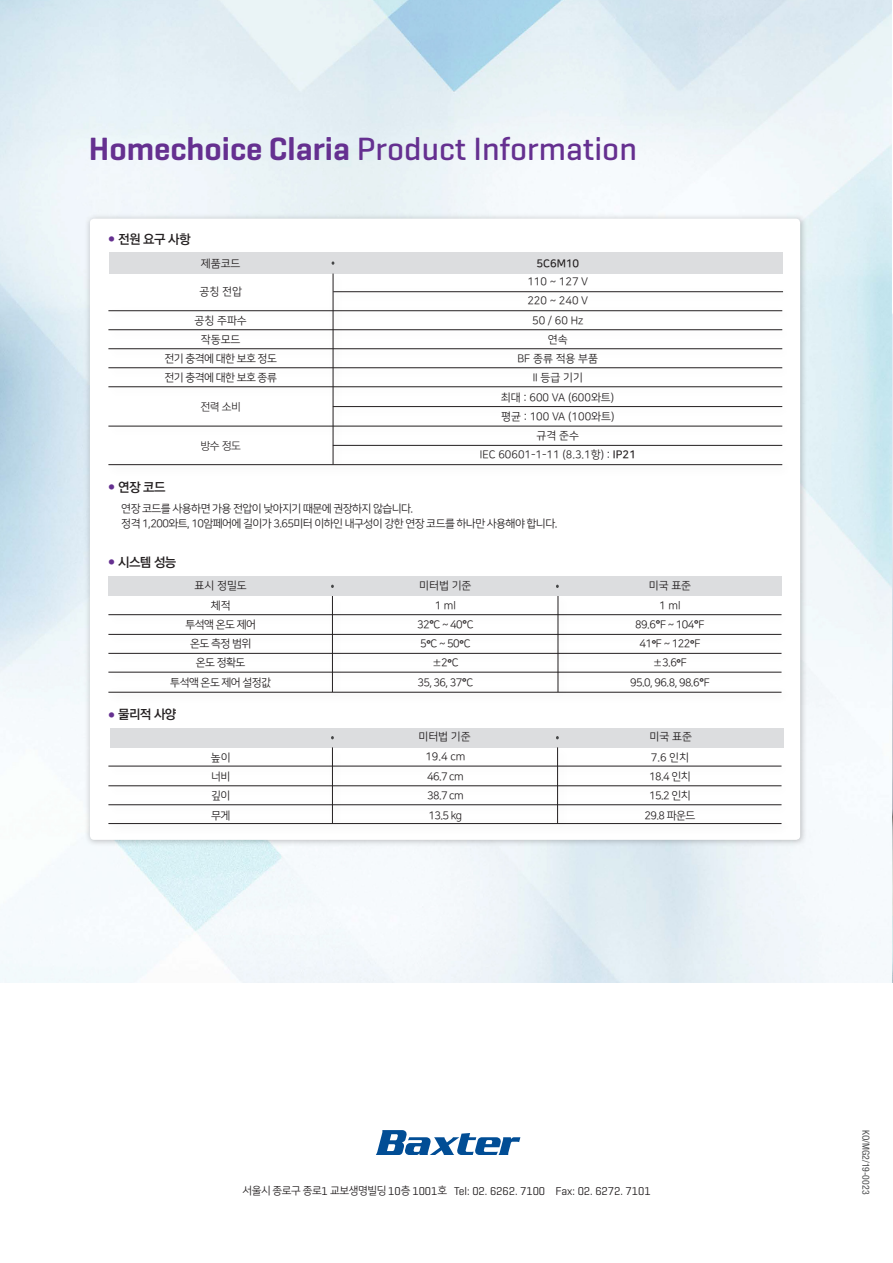
<style>
.page{position:relative;width:893px;height:1263px;background:#fff}
.page>*{position:absolute;margin:0;border:0;box-sizing:border-box;transform-origin:0 0}
.t1{font:500 32.85px "Geogrotesque";color:#653090}
.t2{font:12.9px "YGO540";letter-spacing:-.05em;color:#231f20}
.t3{font:11.55px "Geogrotesque";color:#231f20}
.t4{font:10.95px "Nanum Square OTFR";letter-spacing:-.05em;color:#231f20}
.t5{font:10.95px "Nanum Square OTFR";color:#231f20}
.t6{font:10.95px "YGO520";letter-spacing:-.05em;color:#231f20}
.t7{font:10.95px "Nanum Square OTFB";color:#231f20}
.t8{font:condensed 9.75px "Helvetica Neue LT Std";color:#4b4c4d}
.s1{font-weight:600}
.s2{font-family:"YGO520";font-size:10.05px;color:#653090}
.s3{font-family:"Nanum Square OTFB"}
.s4{font-family:"Dinmed"}
.s5{font-family:"YGO520"}
.s6{font-family:"Nanum Square OTFR";font-size:10.8px}
</style>
<div class="page">
<svg style="left:376px;top:1130px;width:144px;height:25px"></svg>
<div style="left:85px;top:213px;width:722px;height:634px;background:#231f20;opacity:.27"></div>
<div style="left:90px;top:219px;width:710px;height:621px;background:#fff;border-radius:4px"></div>
<div style="left:111px;top:728px;width:673px;height:19px;background:#dcdddf"></div>
<div style="left:105px;top:760px;width:686px;height:18px;background:#231f20;opacity:.3"></div>
<hr style="left:108px;top:766px;width:673px;height:1px;background:#231f20">
<div style="left:105px;top:780px;width:686px;height:18px;background:#231f20;opacity:.3"></div>
<hr style="left:108px;top:785px;width:673px;height:1px;background:#231f20">
<div style="left:105px;top:799px;width:686px;height:18px;background:#231f20;opacity:.3"></div>
<hr style="left:108px;top:804px;width:673px;height:1px;background:#231f20">
<div style="left:104px;top:817px;width:688px;height:19px;background:#231f20;opacity:.3"></div>
<hr style="left:108px;top:823px;width:673px;height:1px;background:#231f20">
<div style="left:326px;top:743px;width:19px;height:90px;background:#231f20;opacity:.3"></div>
<hr style="left:332px;top:747px;width:1px;height:76px;background:#231f20">
<div style="left:551px;top:743px;width:19px;height:90px;background:#231f20;opacity:.3"></div>
<hr style="left:557px;top:747px;width:1px;height:76px;background:#231f20">
<div style="left:108px;top:577px;width:673px;height:19px;background:#dcdddf"></div>
<div style="left:109px;top:252px;width:673px;height:22px;background:#dcdddf"></div>
<div style="left:105px;top:608px;width:686px;height:19px;background:#231f20;opacity:.3"></div>
<hr style="left:108px;top:614px;width:673px;height:1px;background:#231f20">
<div style="left:105px;top:628px;width:686px;height:19px;background:#231f20;opacity:.3"></div>
<hr style="left:108px;top:634px;width:673px;height:1px;background:#231f20">
<div style="left:105px;top:647px;width:686px;height:18px;background:#231f20;opacity:.3"></div>
<hr style="left:108px;top:653px;width:673px;height:1px;background:#231f20">
<div style="left:105px;top:666px;width:686px;height:18px;background:#231f20;opacity:.3"></div>
<hr style="left:108px;top:672px;width:673px;height:1px;background:#231f20">
<div style="left:104px;top:686px;width:688px;height:19px;background:#231f20;opacity:.3"></div>
<hr style="left:108px;top:692px;width:673px;height:1px;background:#231f20">
<div style="left:105px;top:305px;width:687px;height:18px;background:#231f20;opacity:.3"></div>
<hr style="left:108px;top:310px;width:674px;height:1px;background:#231f20">
<div style="left:329px;top:286px;width:464px;height:18px;background:#231f20;opacity:.3"></div>
<hr style="left:333px;top:291px;width:450px;height:1px;background:#231f20">
<div style="left:105px;top:324px;width:687px;height:18px;background:#231f20;opacity:.3"></div>
<hr style="left:108px;top:329px;width:674px;height:1px;background:#231f20">
<div style="left:105px;top:343px;width:687px;height:18px;background:#231f20;opacity:.3"></div>
<hr style="left:108px;top:348px;width:674px;height:1px;background:#231f20">
<div style="left:105px;top:362px;width:687px;height:18px;background:#231f20;opacity:.3"></div>
<hr style="left:108px;top:367px;width:674px;height:1px;background:#231f20">
<div style="left:105px;top:381px;width:687px;height:18px;background:#231f20;opacity:.3"></div>
<hr style="left:108px;top:386px;width:674px;height:1px;background:#231f20">
<div style="left:105px;top:420px;width:687px;height:18px;background:#231f20;opacity:.3"></div>
<hr style="left:108px;top:426px;width:674px;height:1px;background:#231f20">
<div style="left:104px;top:458px;width:689px;height:19px;background:#231f20;opacity:.3"></div>
<hr style="left:108px;top:464px;width:674px;height:1px;background:#231f20">
<div style="left:327px;top:270px;width:18px;height:204px;background:#231f20;opacity:.3"></div>
<hr style="left:333px;top:274px;width:1px;height:190px;background:#231f20">
<div style="left:329px;top:400px;width:463px;height:19px;background:#231f20;opacity:.3"></div>
<hr style="left:333px;top:406px;width:449px;height:1px;background:#231f20">
<div style="left:329px;top:439px;width:463px;height:19px;background:#231f20;opacity:.3"></div>
<hr style="left:333px;top:445px;width:449px;height:1px;background:#231f20">
<div style="left:326px;top:592px;width:19px;height:110px;background:#231f20;opacity:.3"></div>
<hr style="left:332px;top:596px;width:1px;height:96px;background:#231f20">
<div style="left:552px;top:592px;width:18px;height:110px;background:#231f20;opacity:.3"></div>
<hr style="left:558px;top:596px;width:1px;height:96px;background:#231f20">
<img style="left:892px;top:313px;width:1px;height:669px">
<p class="t1" style="left:89px;top:128px;width:550px"><span class="s1">Homechoice Claria</span> Product Information</p>
<p class="t2" style="left:107px;top:232px;width:85px"><span class="s2">●</span> 전원 요구 사항</p>
<p class="t4" style="left:201px;top:258px;width:41px">제품코드</p>
<p class="t4" style="left:200px;top:286px;width:44px">공칭 전압</p>
<p class="t4" style="left:195px;top:314px;width:54px">공칭 주파수</p>
<p class="t4" style="left:201px;top:334px;width:41px">작동모드</p>
<p class="t4" style="left:165px;top:353px;width:114px">전기 충격에 대한 보호 정도</p>
<p class="t4" style="left:165px;top:372px;width:114px">전기 충격에 대한 보호 종류</p>
<p class="t2" style="left:107px;top:480px;width:60px"><span class="s2">●</span> 연장 코드</p>
<p class="t6" style="left:201px;top:401px;width:42px">전력 소비</p>
<p class="t6" style="left:201px;top:440px;width:42px">방수 정도</p>
<p class="t7" style="left:536px;top:258px;width:44px">5C6M10</p>
<p class="t4" style="left:527px;top:276px;width:62px">110 ~ 127 V</p>
<p class="t4" style="left:527px;top:295px;width:62px">220 ~ 240 V</p>
<p class="t4" style="left:532px;top:314px;width:53px">50 / 60 Hz</p>
<p class="t4" style="left:548px;top:334px;width:21px">연속</p>
<p class="t4" style="left:518px;top:353px;width:82px">BF 종류 적용 부품</p>
<p class="t4" style="left:533px;top:372px;width:52px">II 등급 기기</p>
<p class="t5" style="left:501px;top:392px;width:115px">최대 : 600 VA (600와트)</p>
<p class="t5" style="left:501px;top:411px;width:115px">평균 : 100 VA (100와트)</p>
<p class="t4" style="left:537px;top:430px;width:44px">규격 준수</p>
<p class="t5" style="left:480px;top:449px;width:157px">IEC 60601-1-11 (8.3.1항) : <span class="s3">IP21</span></p>
<p class="t4" style="left:121px;top:503px;width:293px">연장 코드를 사용하면 가용 전압이 낮아지기 때문에 권장하지 않습니다.</p>
<p class="t4" style="left:121px;top:518px;width:438px">정격 1,200와트, 10암페어에 길이가 3.65미터 이하인 내구성이 강한 연장 코드를 하나만 사용해야 합니다.</p>
<p class="t2" style="left:107px;top:556px;width:71px"><span class="s2">●</span> 시스템 성능</p>
<p class="t4" style="left:195px;top:580px;width:54px">표시 정밀도</p>
<p class="t4" style="left:419px;top:580px;width:54px">미터법 기준</p>
<p class="t4" style="left:649px;top:580px;width:44px">미국 표준</p>
<p class="t4" style="left:211px;top:599px;width:21px">체적</p>
<p class="t4" style="left:435px;top:599px;width:23px">1 ml</p>
<p class="t4" style="left:659px;top:599px;width:23px">1 ml</p>
<p class="t4" style="left:185px;top:619px;width:72px">투석액 온도 제어</p>
<p class="t4" style="left:417px;top:619px;width:58px">32<span class="s4">°</span>C ~ 40<span class="s4">°</span>C</p>
<p class="t4" style="left:635px;top:619px;width:71px">89.6<span class="s4">°</span>F ~ 104<span class="s4">°</span>F</p>
<p class="t4" style="left:196px;top:657px;width:51px">온도 정확도</p>
<p class="t4" style="left:432px;top:657px;width:28px"><span class="s5">±</span>2<span class="s4">°</span>C</p>
<p class="t4" style="left:653px;top:657px;width:36px"><span class="s5">±</span>3.6<span class="s4">°</span>F</p>
<p class="t4" style="left:190px;top:638px;width:63px">온도 측정 범위</p>
<p class="t4" style="left:420px;top:638px;width:52px">5<span class="s4">°</span>C ~ 50<span class="s4">°</span>C</p>
<p class="t4" style="left:639px;top:638px;width:63px">41<span class="s4">°</span>F ~ 122<span class="s4">°</span>F</p>
<p class="t4" style="left:170px;top:676px;width:102px">투석액 온도 제어 설정값</p>
<p class="t4" style="left:417px;top:676px;width:58px">35, 36, 37<span class="s4">°</span>C</p>
<p class="t4" style="left:630px;top:676px;width:81px">95.0, 96.8, 98.6<span class="s4">°</span>F</p>
<p class="t2" style="left:107px;top:708px;width:71px"><span class="s2">●</span> 물리적 사양</p>
<p class="t4" style="left:418px;top:731px;width:54px">미터법 기준</p>
<p class="t4" style="left:649px;top:731px;width:44px">미국 표준</p>
<p class="t4" style="left:211px;top:751px;width:21px">높이</p>
<p class="t4" style="left:425px;top:750px;width:41px">19.4 cm</p>
<p class="t4" style="left:651px;top:751px;width:40px">7.6 인치</p>
<p class="t4" style="left:211px;top:771px;width:21px">너비</p>
<p class="t4" style="left:427px;top:771px;width:38px">46.7 cm</p>
<p class="t4" style="left:649px;top:771px;width:43px">18.4 인치</p>
<p class="t4" style="left:211px;top:809px;width:21px">무게</p>
<p class="t4" style="left:428px;top:809px;width:35px">13.5 kg</p>
<p class="t4" style="left:644px;top:809px;width:52px">29.8 파운드</p>
<p class="t4" style="left:211px;top:790px;width:21px">깊이</p>
<p class="t4" style="left:427px;top:790px;width:38px">38.7 cm</p>
<p class="t4" style="left:649px;top:790px;width:43px">15.2 인치</p>
<p class="t3" style="left:242px;top:1183px;width:410px"><span class="s6">서울시 종로구 종로</span>1 <span class="s6">교보생명빌딩</span> 10<span class="s6">층</span> 1001<span class="s6">호</span> Tel: 02. 6262. 7100 Fax: 02. 6272. 7101</p>
<p class="t8" style="left:871px;top:1130px;width:66px;rotate:90deg">KO/MG2/19-0023</p>
</div>
